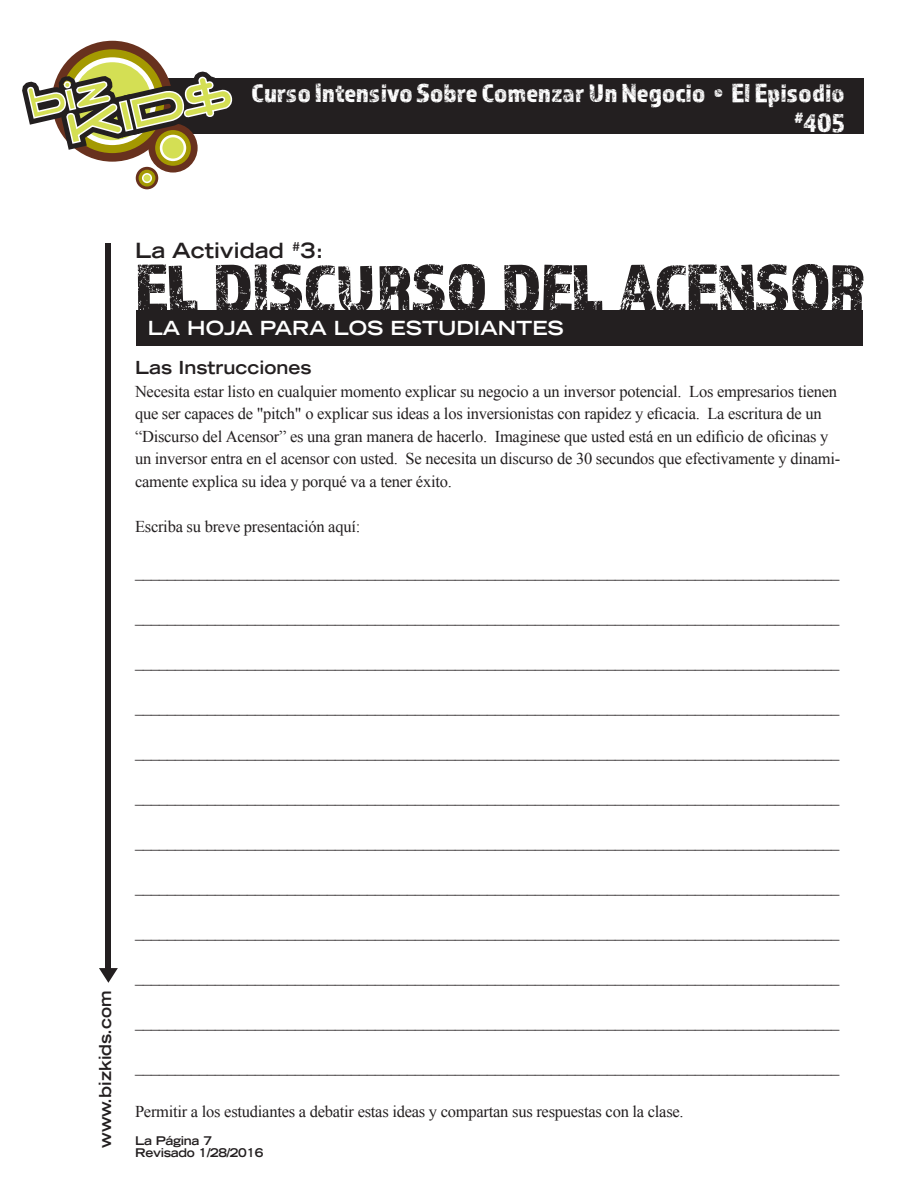
<style>
.page{position:relative;width:918px;height:1188px;background:#fff}
.page>*{position:absolute;margin:0;border:0;box-sizing:border-box;transform-origin:0 0}
.t1{font:70.5px "Almaq Rough";letter-spacing:-.025em;color:#231f20}
.t2{font:27px/30px "Almaq Rough";color:#fff;text-align:right}
.t3{font:700 expanded 21px "Trade Gothic LT Std";color:#231f20}
.t4{font:700 expanded 19.5px "Trade Gothic LT Std";color:#fff}
.t5{font:700 expanded 18px "Trade Gothic LT Std";color:#231f20}
.t6{font:16.5px/22.5px "Times New Roman";letter-spacing:-.015em;color:#231f20}
.t7{font:700 expanded 16.5px "Trade Gothic LT Std";color:#231f20}
.t8{font:700 expanded 12px/12px "Trade Gothic LT Std";letter-spacing:-.025em;color:#231f20}
</style>
<div class="page">
<div style="left:99px;top:78px;width:765px;height:55px;background:#231f20"></div>
<div style="left:106px;top:243px;width:5px;height:730px;background:#231f20"></div>
<svg style="left:99px;top:968px;width:19px;height:15px"></svg>
<svg style="left:22px;top:40px;width:215px;height:150px"></svg>
<div style="left:136px;top:310px;width:727px;height:36px;background:#231f20"></div>
<h2 class="t2" style="left:252px;top:78px;width:595px">Curso Intensivo Sobre Comenzar Un Negocio • El Episodio <sup>#</sup>405</h2>
<p class="t7" style="left:95px;top:1148px;width:159px;rotate:-90deg">www.bizkids.com</p>
<p class="t3" style="left:135px;top:237px;width:190px">La Actividad <sup>#</sup>3:</p>
<p class="t1" style="left:135px;top:246px;width:733px">EL DISCURSO DEL ACENSOR</p>
<p class="t4" style="left:148px;top:315px;width:418px">LA HOJA PARA LOS ESTUDIANTES</p>
<p class="t5" style="left:135px;top:356px;width:178px">Las Instrucciones</p>
<p class="t6" style="left:135px;top:380px;width:707px">Necesita estar listo en cualquier momento explicar su negocio a un inversor potencial. Los empresarios tienen que ser capaces de "pitch" o explicar sus ideas a los inversionistas con rapidez y eficacia. La escritura de un “Discurso del Acensor” es una gran manera de hacerlo. Imaginese que usted está en un edificio de oficinas y un inversor entra en el acensor con usted. Se necesita un discurso de 30 secundos que efectivamente y dinami&shy;camente explica su idea y porqué va a tener éxito.</p>
<p class="t6" style="left:135px;top:515px;width:227px">Escriba su breve presentación aquí:</p>
<p class="t6" style="left:135px;top:560px;width:706px">________________________________________________________________________________________</p>
<p class="t6" style="left:135px;top:605px;width:706px">________________________________________________________________________________________</p>
<p class="t6" style="left:135px;top:650px;width:706px">________________________________________________________________________________________</p>
<p class="t6" style="left:135px;top:695px;width:706px">________________________________________________________________________________________</p>
<p class="t6" style="left:135px;top:740px;width:706px">________________________________________________________________________________________</p>
<p class="t6" style="left:135px;top:785px;width:706px">________________________________________________________________________________________</p>
<p class="t6" style="left:135px;top:830px;width:706px">________________________________________________________________________________________</p>
<p class="t6" style="left:135px;top:875px;width:706px">________________________________________________________________________________________</p>
<p class="t6" style="left:135px;top:920px;width:706px">________________________________________________________________________________________</p>
<p class="t6" style="left:135px;top:965px;width:706px">________________________________________________________________________________________</p>
<p class="t6" style="left:135px;top:1010px;width:706px">________________________________________________________________________________________</p>
<p class="t6" style="left:135px;top:1055px;width:706px">________________________________________________________________________________________</p>
<p class="t6" style="left:135px;top:1100px;width:550px">Permitir a los estudiantes a debatir estas ideas y compartan sus respuestas con la clase.</p>
<p class="t8" style="left:135px;top:1135px;width:130px">La Página 7<br>Revisado 1/28/2016</p>
</div>
